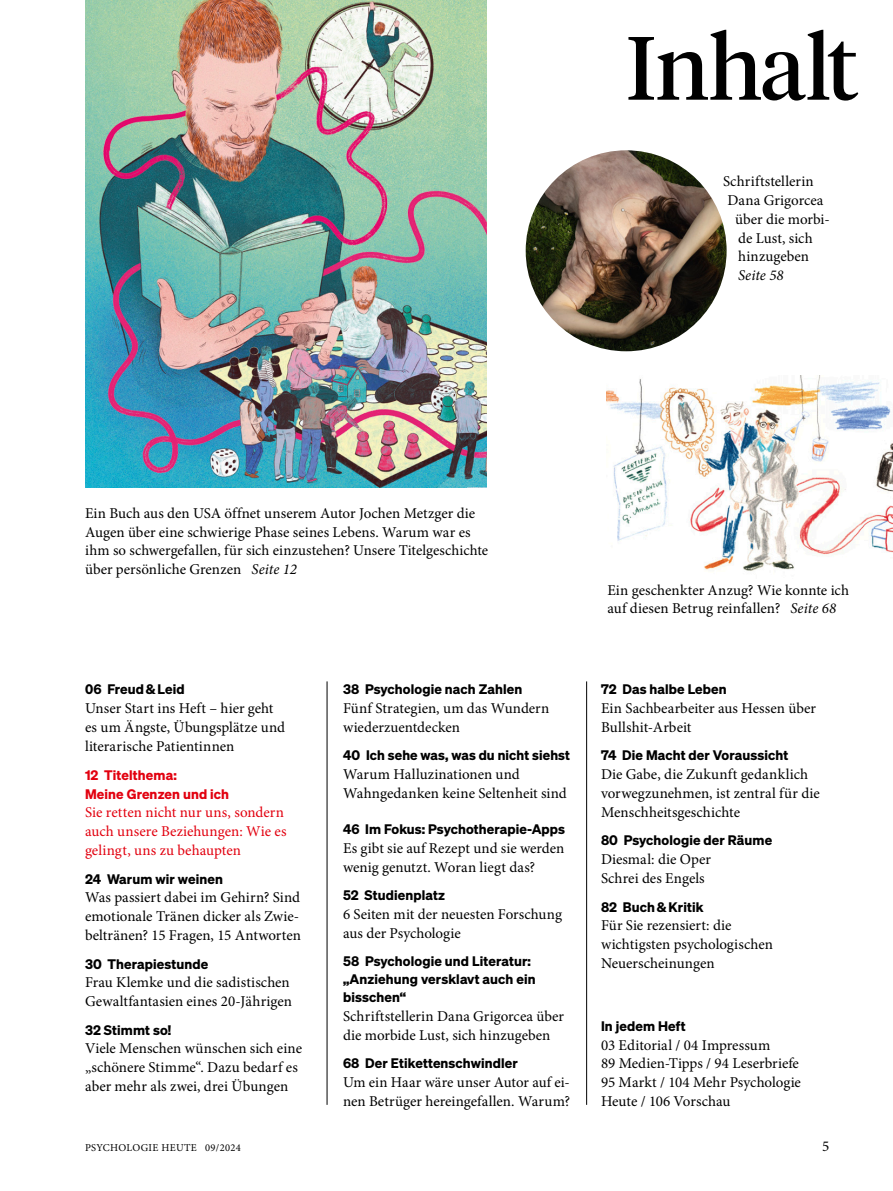
<style>
.page{position:relative;width:893px;height:1191px;background:#fff}
.page>*{position:absolute;margin:0;border:0;box-sizing:border-box;transform-origin:0 0}
.t1{font:89.25px "Tiempos Headline";letter-spacing:-.01em;color:#000}
.t2{font:15px/18.8px "Minion Pro";color:#000}
.t3{font:15px/18.8px "Minion Pro";color:#e2000f}
.t4{font:italic 15px "Minion Pro";color:#000}
.t5{font:13.5px/18px "Sohne Dreiviertelfett";letter-spacing:.01em;color:#000}
.t6{font:13.5px/18.8px "Sohne Dreiviertelfett";letter-spacing:.01em;color:#e2000f}
.t7{font:10.5px "Minion Pro";letter-spacing:.03em;color:#000}
.s1{font-style:italic}
</style>
<div class="page">
<img style="left:85px;top:0;width:401px;height:488px">
<hr style="left:327px;top:681px;width:1px;height:423px;background:#000">
<hr style="left:586px;top:681px;width:1px;height:423px;background:#000">
<img style="left:606px;top:375px;width:287px;height:196px">
<img style="left:526px;top:150px;width:201px;height:201px;border-radius:100px">
<h1 class="t1" style="left:626px;top:7px;width:234px">Inhalt</h1>
<p class="t2" style="left:723px;top:172px;width:92px">Schriftstellerin</p>
<p class="t2" style="left:728px;top:191px;width:97px">Dana Grigorcea</p>
<p class="t2" style="left:735px;top:210px;width:96px">über die morbi-</p>
<p class="t2" style="left:738px;top:229px;width:76px">de Lust, sich</p>
<p class="t2" style="left:738px;top:247px;width:73px">hinzugeben</p>
<p class="t4" style="left:738px;top:265px;width:47px">Seite 58</p>
<p class="t2" style="left:85px;top:504px;width:405px">Ein Buch aus den USA öffnet unserem Autor Jochen Metzger die Augen über eine schwierige Phase seines Lebens. Warum war es ihm so schwergefallen, für sich einzustehen? Unsere Titelgeschichte über persönliche Grenzen <span class="s1">Seite 12</span></p>
<p class="t5" style="left:85px;top:680px;width:101px">06 Freud &amp; Leid</p>
<p class="t2" style="left:85px;top:699px;width:201px">Unser Start ins Heft – hier geht es um Ängste, Übungsplätze und literarische Patientinnen</p>
<p class="t6" style="left:85px;top:765px;width:146px">12 Titelthema:<br>Meine Grenzen und ich</p>
<p class="t3" style="left:85px;top:803px;width:203px">Sie retten nicht nur uns, sondern auch unsere Beziehungen: Wie es gelingt, uns zu behaupten</p>
<p class="t5" style="left:85px;top:869px;width:139px">24 Warum wir weinen</p>
<p class="t2" style="left:85px;top:888px;width:218px">Was passiert dabei im Gehirn? Sind emotionale Tränen dicker als Zwie&shy;beltränen? 15 Fragen, 15 Antworten</p>
<p class="t5" style="left:85px;top:954px;width:125px">30 Therapiestunde</p>
<p class="t2" style="left:85px;top:973px;width:208px">Frau Klemke und die sadistischen<br>Gewaltfantasien eines 20-Jährigen</p>
<p class="t5" style="left:85px;top:1020px;width:88px">32 Stimmt so!</p>
<p class="t2" style="left:85px;top:1039px;width:219px">Viele Menschen wünschen sich eine „schönere Stimme“. Dazu bedarf es aber mehr als zwei, drei Übungen</p>
<p class="t5" style="left:343px;top:680px;width:181px">38 Psychologie nach Zahlen</p>
<p class="t2" style="left:343px;top:699px;width:208px">Fünf Strategien, um das Wundern wiederzuentdecken</p>
<p class="t5" style="left:343px;top:746px;width:229px">40 Ich sehe was, was du nicht siehst</p>
<p class="t2" style="left:343px;top:765px;width:225px">Warum Halluzinationen und<br>Wahngedanken keine Seltenheit sind</p>
<p class="t5" style="left:343px;top:819px;width:224px">46 Im Fokus: Psychotherapie-Apps</p>
<p class="t2" style="left:343px;top:838px;width:223px">Es gibt sie auf Rezept und sie werden wenig genutzt. Woran liegt das?</p>
<p class="t5" style="left:343px;top:886px;width:104px">52 Studienplatz</p>
<p class="t2" style="left:343px;top:904px;width:220px">6 Seiten mit der neuesten Forschung aus der Psychologie</p>
<p class="t5" style="left:343px;top:952px;width:194px">58 Psychologie und Literatur: „Anziehung versklavt auch ein bisschen“</p>
<p class="t2" style="left:343px;top:1007px;width:222px">Schriftstellerin Dana Grigorcea über die morbide Lust, sich hinzugeben</p>
<p class="t5" style="left:343px;top:1054px;width:176px">68 Der Etikettenschwindler</p>
<p class="t2" style="left:343px;top:1073px;width:229px">Um ein Haar wäre unser Autor auf ei&shy;nen Betrüger hereingefallen. Warum?</p>
<p class="t2" style="left:607px;top:580px;width:243px">Ein geschenkter Anzug? Wie konnte ich auf diesen Betrug reinfallen? <span class="s1">Seite 68</span></p>
<p class="t5" style="left:601px;top:680px;width:127px">72 Das halbe Leben</p>
<p class="t2" style="left:601px;top:699px;width:216px">Ein Sachbearbeiter aus Hessen über<br>Bullshit-Arbeit</p>
<p class="t5" style="left:601px;top:746px;width:189px">74 Die Macht der Voraussicht</p>
<p class="t2" style="left:601px;top:765px;width:220px">Die Gabe, die Zukunft gedanklich vorwegzunehmen, ist zentral für die<br>Menschheitsgeschichte</p>
<p class="t5" style="left:601px;top:831px;width:173px">80 Psychologie der Räume</p>
<p class="t2" style="left:601px;top:850px;width:112px">Diesmal: die Oper<br>Schrei des Engels</p>
<p class="t5" style="left:601px;top:897px;width:104px">82 Buch &amp; Kritik</p>
<p class="t2" style="left:601px;top:916px;width:173px">Für Sie rezensiert: die wichtigsten psychologischen<br>Neuerscheinungen</p>
<p class="t5" style="left:601px;top:1016px;width:86px">In jedem Heft</p>
<p class="t2" style="left:601px;top:1035px;width:202px">03 Editorial / 04 Impressum<br>89 Medien-Tipps / 94 Leserbriefe<br>95 Markt / 104 Mehr Psychologie<br>Heute / 106 Vorschau</p>
<p class="t7" style="left:85px;top:1140px;width:157px">PSYCHOLOGIE HEUTE 09/2024</p>
<p class="t2" style="left:822px;top:1136px;width:9px">5</p>
</div>
